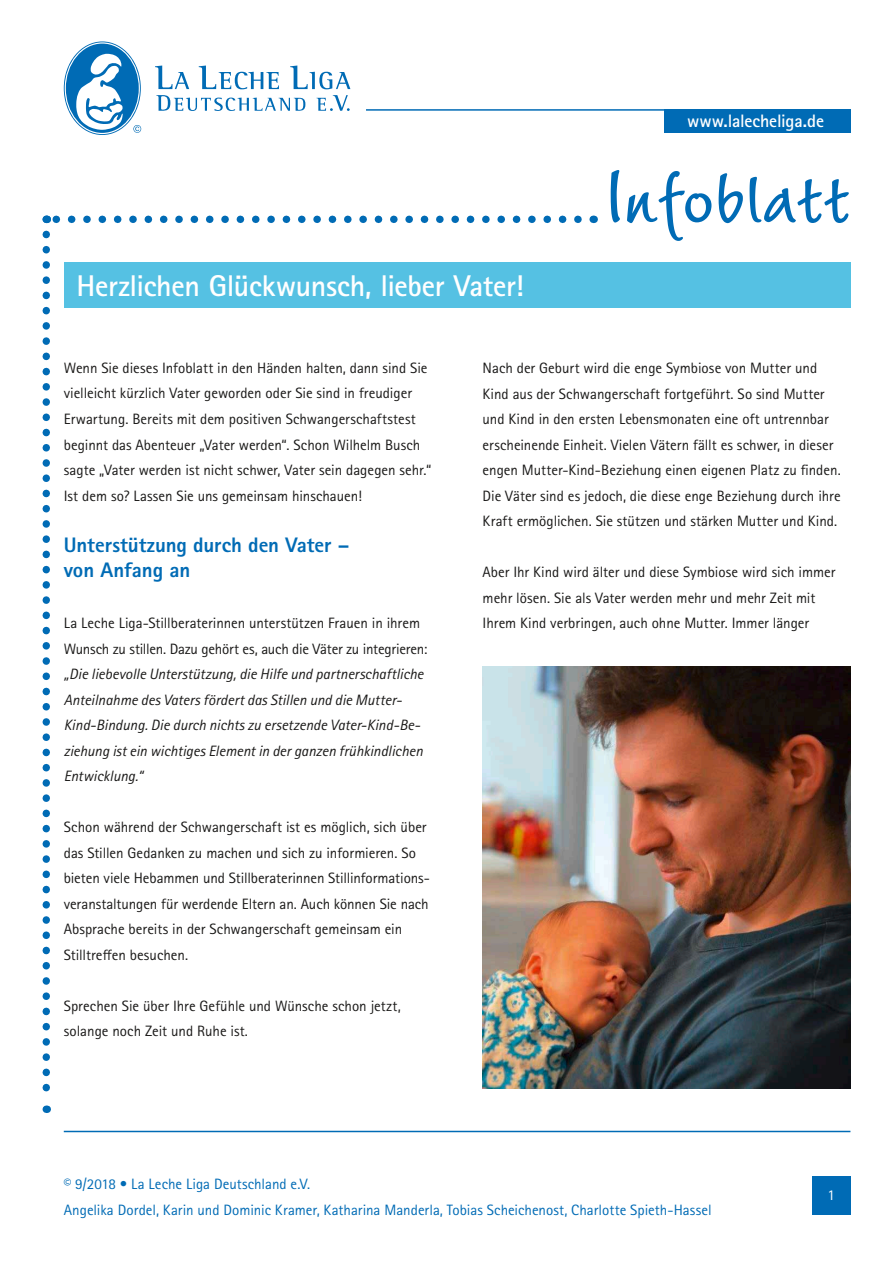
<style>
.page{position:relative;width:893px;height:1263px;background:#fff}
.page>*{position:absolute;margin:0;border:0;box-sizing:border-box;transform-origin:0 0}
.t1{font:700 72px "Wiesbaden Swing Com";color:#006bb5}
.t2{font:700 30px "Rotis Sans Serif Std";letter-spacing:-.015em;color:#fff}
.t3{font:800 21px/25.5px "Rotis Sans Serif Std";letter-spacing:-.005em;color:#006bb5}
.t4{font:700 18px "Rotis Sans Serif Std";letter-spacing:-.01em;color:#fff}
.t5{font:15px/25.5px "Rotis Sans Serif Std";letter-spacing:-.005em;color:#1a1918}
.t6{font:italic 15px/25.5px "Rotis Sans Serif";letter-spacing:-.005em;color:#1a1918}
.t7{font:15px/25.5px "Rotis Sans Serif Std";color:#006bb5}
.t8{font:15px "Rotis Sans Serif Std";color:#fff}
</style>
<div class="page">
<svg style="left:54px;top:216px;width:524px;height:7px"></svg>
<svg style="left:43px;top:234px;width:7px;height:879px"></svg>
<div style="left:812px;top:1176px;width:38px;height:38px;background:#006bb5"></div>
<svg style="left:155px;top:66px;width:34px;height:23px"></svg>
<svg style="left:199px;top:66px;width:80px;height:23px"></svg>
<svg style="left:290px;top:66px;width:60px;height:23px"></svg>
<svg style="left:156px;top:95px;width:149px;height:16px"></svg>
<svg style="left:316px;top:95px;width:34px;height:16px"></svg>
<svg style="left:64px;top:41px;width:77px;height:94px"></svg>
<hr style="left:366px;top:109px;width:319px;height:2px;background:#006bb5">
<div style="left:664px;top:109px;width:186px;height:24px;background:#006bb5"></div>
<hr style="left:64px;top:1131px;width:786px;height:1px;background:#006bb5">
<div style="left:64px;top:262px;width:786px;height:46px;background:#55c1e3"></div>
<img style="left:483px;top:666px;width:367px;height:422px">
<p class="t4" style="left:687px;top:110px;width:138px">www.lalecheliga.de</p>
<h2 class="t2" style="left:77px;top:266px;width:449px">Herzlichen Glückwunsch, lieber Vater!</h2>
<h1 class="t1" style="left:602px;top:155px;width:250px">Infoblatt</h1>
<p class="t5" style="left:64px;top:355px;width:369px">Wenn Sie dieses Infoblatt in den Händen halten, dann sind Sie vielleicht kürzlich Vater geworden oder Sie sind in freudiger Erwartung. Bereits mit dem positiven Schwangerschaftstest beginnt das Abenteuer „Vater werden“. Schon Wilhelm Busch sagte „Vater werden ist nicht schwer, Vater sein dagegen sehr.“ Ist dem so? Lassen Sie uns gemeinsam hinschauen!</p>
<h3 class="t3" style="left:64px;top:531px;width:287px">Unterstützung durch den Vater – von Anfang an</h3>
<p class="t5" style="left:64px;top:610px;width:365px">La Leche Liga-Stillberaterinnen unterstützen Frauen in ihrem<br>Wunsch zu stillen. Dazu gehört es, auch die Väter zu integrieren:</p>
<p class="t6" style="left:64px;top:661px;width:361px">„Die liebevolle Unterstützung, die Hilfe und partnerschaftliche Anteilnahme des Vaters fördert das Stillen und die Mutter-Kind-Bindung. Die durch nichts zu ersetzende Vater-Kind-Be&shy;ziehung ist ein wichtiges Element in der ganzen frühkindlichen Entwicklung.“</p>
<p class="t5" style="left:64px;top:814px;width:366px">Schon während der Schwangerschaft ist es möglich, sich über das Stillen Gedanken zu machen und sich zu informieren. So bieten viele Hebammen und Stillberaterinnen Stillinformations&shy;veranstaltungen für werdende Eltern an. Auch können Sie nach Absprache bereits in der Schwangerschaft gemeinsam ein Stilltreffen besuchen.</p>
<p class="t5" style="left:64px;top:993px;width:339px">Sprechen Sie über Ihre Gefühle und Wünsche schon jetzt, solange noch Zeit und Ruhe ist.</p>
<p class="t5" style="left:483px;top:355px;width:360px">Nach der Geburt wird die enge Symbiose von Mutter und Kind aus der Schwangerschaft fortgeführt. So sind Mutter und Kind in den ersten Lebensmonaten eine oft untrennbar erscheinende Einheit. Vielen Vätern fällt es schwer, in dieser engen Mutter-Kind-Beziehung einen eigenen Platz zu finden.<br>Die Väter sind es jedoch, die diese enge Beziehung durch ihre Kraft ermöglichen. Sie stützen und stärken Mutter und Kind.</p>
<p class="t5" style="left:483px;top:559px;width:354px">Aber Ihr Kind wird älter und diese Symbiose wird sich immer mehr lösen. Sie als Vater werden mehr und mehr Zeit mit<br>Ihrem Kind verbringen, auch ohne Mutter. Immer länger</p>
<p class="t7" style="left:64px;top:1172px;width:649px">© 9/2018 • La Leche Liga Deutschland e.V.<br>Angelika Dordel, Karin und Dominic Kramer, Katharina Manderla, Tobias Scheichenost, Charlotte Spieth-Hassel</p>
<p class="t8" style="left:828px;top:1186px;width:9px">1</p>
</div>
